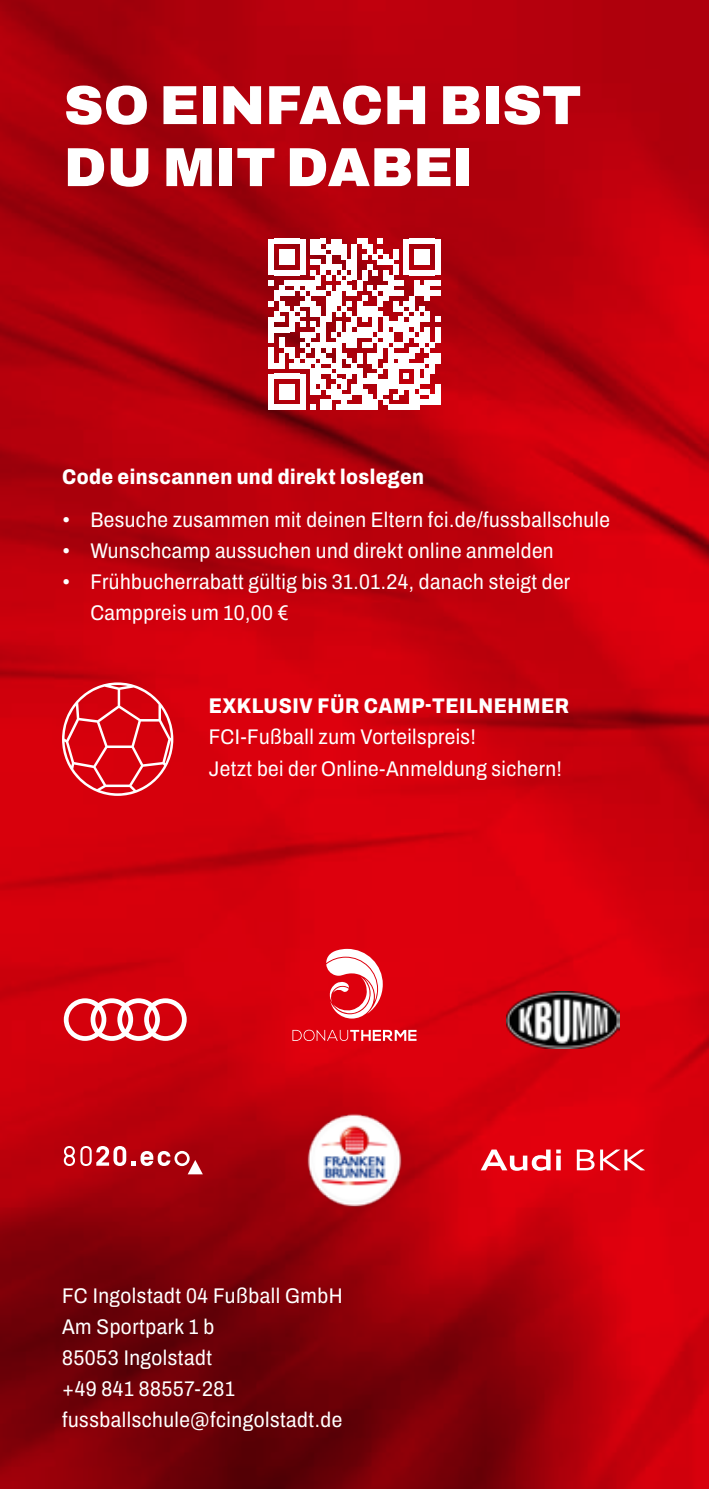
<style>
.page{position:relative;width:709px;height:1489px;background:#fff}
.page>*{position:absolute;margin:0;border:0;box-sizing:border-box;transform-origin:0 0}
.t1{font:900 55px/62px "Archivo";color:#fff}
.t2{font:semi-condensed 21.25px/31px "Archivo";letter-spacing:.02em;color:#fff}
.t3{font:800 semi-condensed 21.25px "Archivo";letter-spacing:.02em;color:#fff}
</style>
<div class="page">
<img style="left:0;top:0;width:709px;height:1488px">
<svg style="left:269px;top:239px;width:171px;height:171px"></svg>
<img style="left:506px;top:991px;width:113px;height:57px">
<svg style="left:481px;top:1149px;width:69px;height:21px"></svg>
<svg style="left:556px;top:1155px;width:4px;height:15px"></svg>
<svg style="left:556px;top:1149px;width:4px;height:4px"></svg>
<svg style="left:577px;top:1149px;width:17px;height:21px"></svg>
<svg style="left:600px;top:1149px;width:45px;height:21px"></svg>
<svg style="left:326px;top:948px;width:57px;height:70px"></svg>
<svg style="left:292px;top:1029px;width:124px;height:13px;background:#e64952"></svg>
<svg style="left:64px;top:1145px;width:139px;height:29px"></svg>
<img style="left:305px;top:1110px;width:99px;height:99px">
<svg style="left:62px;top:682px;width:111px;height:113px;background:#db2a34"></svg>
<svg style="left:64px;top:998px;width:123px;height:42px"></svg>
<h1 class="t1" style="left:64px;top:74px;width:519px">SO EINFACH BIST<br>DU MIT DABEI</h1>
<p class="t3" style="left:62px;top:460px;width:363px">Code einscannen und direkt loslegen</p>
<p class="t2" style="left:62px;top:504px;width:549px">• Besuche zusammen mit deinen Eltern fci.de/fussballschule</p>
<p class="t2" style="left:62px;top:535px;width:493px">• Wunschcamp aussuchen und direkt online anmelden</p>
<p class="t2" style="left:90px;top:566px;width:481px;text-indent:-28px">• Frühbucherrabatt gültig bis 31.01.24, danach steigt der<br>Camppreis um 10,00 €</p>
<p class="t3" style="left:209px;top:690px;width:361px">EXKLUSIV FÜR CAMP-TEILNEHMER</p>
<p class="t2" style="left:209px;top:721px;width:355px">FCI-Fußball zum Vorteilspreis!<br>Jetzt bei der Online-Anmeldung sichern!</p>
<p class="t2" style="left:62px;top:1279px;width:282px">FC Ingolstadt 04 Fußball GmbH<br>Am Sportpark 1 b<br>85053 Ingolstadt<br>+49 841 88557-281 fussballschule@fcingolstadt.de</p>
</div>
